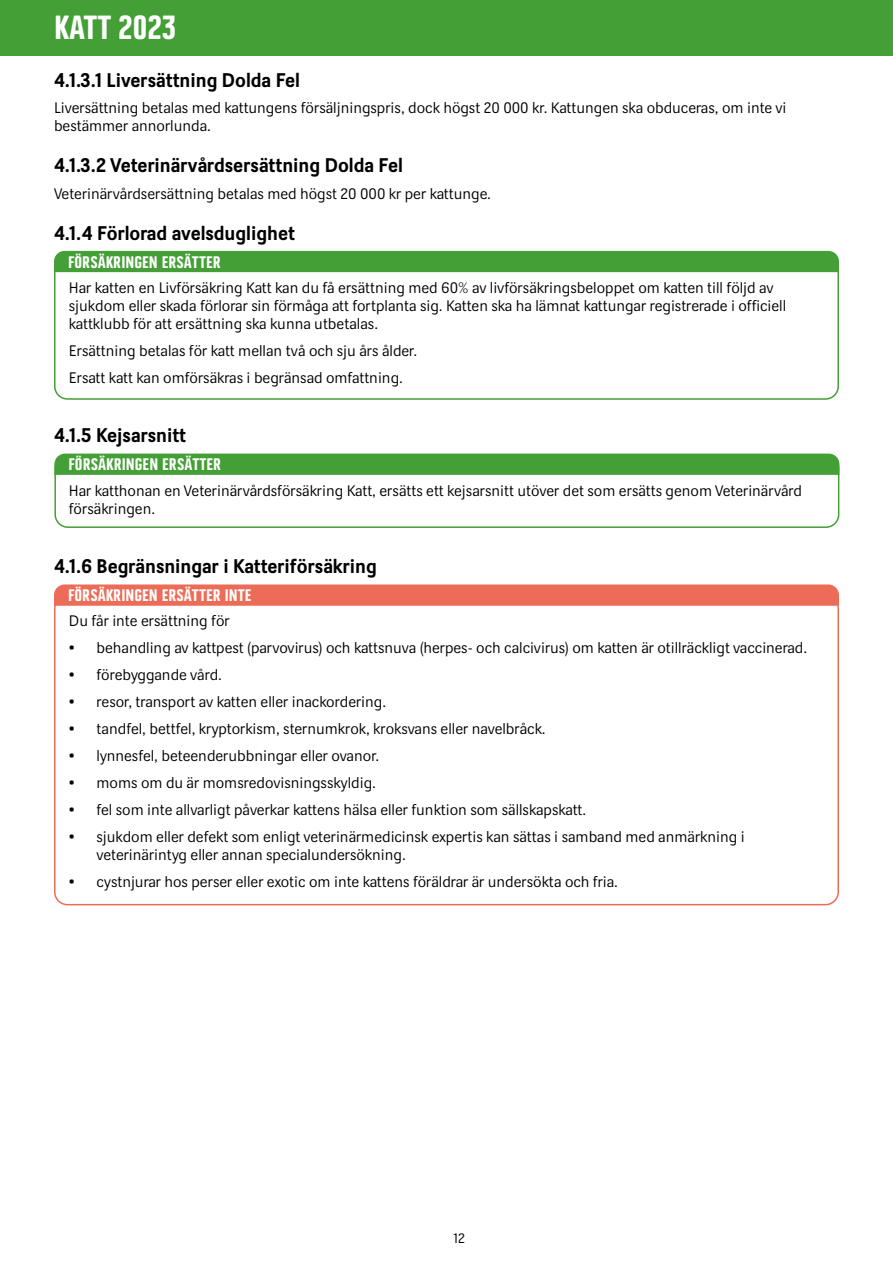
<style>
.page{position:relative;width:893px;height:1263px;background:#fff}
.page>*{position:absolute;margin:0;border:0;box-sizing:border-box;transform-origin:0 0}
.t1{font:33px "Dina Headline";color:#fff}
.Heading_3{font:700 19.5px "Dina";color:#000}
.t2{font:16.5px "Dina Headline";color:#fff}
.Villkor_text_2{font:15px/18px "Dina";color:#000}
.t3{font:13.5px "Dina";color:#000}
</style>
<div class="page">
<div style="left:0;top:0;width:893px;height:55px;background:#449f36"></div>
<div style="left:54px;top:252px;width:785px;height:148px;border:2px solid #449f36;border-radius:13px"></div>
<div style="left:54px;top:251px;width:785px;height:21px;background:#449f36"></div>
<div style="left:54px;top:454px;width:785px;height:74px;border:2px solid #449f36;border-radius:13px"></div>
<div style="left:54px;top:454px;width:785px;height:21px;background:#449f36"></div>
<svg style="left:54px;top:584px;width:785px;height:22px;background:#ed715d"></svg>
<h1 class="t1" style="left:54px;top:9px;width:124px">KATT 2023</h1>
<p class="Heading_3" style="left:54px;top:68px;width:248px">4.1.3.1 Liversättning Dolda Fel</p>
<p class="Villkor_text_2" style="left:54px;top:99px;width:734px">Liversättning betalas med kattungens försäljningspris, dock högst 20 000 kr. Kattungen ska obduceras, om inte vi bestämmer annorlunda.</p>
<p class="Heading_3" style="left:54px;top:154px;width:350px">4.1.3.2 Veterinärvårdsersättning Dolda Fel</p>
<p class="Villkor_text_2" style="left:54px;top:185px;width:438px">Veterinärvårdsersättning betalas med högst 20 000 kr per kattunge.</p>
<p class="Heading_3" style="left:54px;top:221px;width:242px">4.1.4 Förlorad avelsduglighet</p>
<p class="Villkor_text_2" style="left:69px;top:279px;width:719px">Har katten en Livförsäkring Katt kan du få ersättning med 60% av livförsäkringsbeloppet om katten till följd av sjukdom eller skada förlorar sin förmåga att fortplanta sig. Katten ska ha lämnat kattungar registrerade i officiell kattklubb för att ersättning ska kunna utbetalas.</p>
<p class="Villkor_text_2" style="left:69px;top:342px;width:350px">Ersättning betalas för katt mellan två och sju års ålder.</p>
<p class="Villkor_text_2" style="left:69px;top:369px;width:336px">Ersatt katt kan omförsäkras i begränsad omfattning.</p>
<p class="t2" style="left:68px;top:252px;width:154px">FÖRSÄKRINGEN ERSÄTTER</p>
<p class="Heading_3" style="left:54px;top:424px;width:134px">4.1.5 Kejsarsnitt</p>
<p class="Villkor_text_2" style="left:69px;top:481px;width:735px">Har katthonan en Veterinärvårdsförsäkring Katt, ersätts ett kejsarsnitt utöver det som ersätts genom Veterinärvård försäkringen.</p>
<p class="t2" style="left:68px;top:455px;width:154px">FÖRSÄKRINGEN ERSÄTTER</p>
<p class="Heading_3" style="left:54px;top:554px;width:324px">4.1.6 Begränsningar i Katteriförsäkring</p>
<p class="Villkor_text_2" style="left:69px;top:612px;width:162px">Du får inte ersättning för</p>
<p class="Villkor_text_2" style="left:69px;top:639px;width:740px">• behandling av kattpest (parvovirus) och kattsnuva (herpes- och calcivirus) om katten är otillräckligt vaccinerad.</p>
<p class="Villkor_text_2" style="left:69px;top:666px;width:155px">• förebyggande vård.</p>
<p class="Villkor_text_2" style="left:69px;top:693px;width:319px">• resor, transport av katten eller inackordering.</p>
<p class="Villkor_text_2" style="left:69px;top:720px;width:478px">• tandfel, bettfel, kryptorkism, sternumkrok, kroksvans eller navelbråck.</p>
<p class="Villkor_text_2" style="left:69px;top:747px;width:312px">• lynnesfel, beteenderubbningar eller ovanor.</p>
<p class="Villkor_text_2" style="left:69px;top:774px;width:309px">• moms om du är momsredovisningsskyldig.</p>
<p class="Villkor_text_2" style="left:69px;top:801px;width:519px">• fel som inte allvarligt påverkar kattens hälsa eller funktion som sällskapskatt.</p>
<p class="Villkor_text_2" style="left:97px;top:828px;width:650px;text-indent:-28px">• sjukdom eller defekt som enligt veterinärmedicinsk expertis kan sättas i samband med anmärkning i veterinärintyg eller annan specialundersökning.</p>
<p class="Villkor_text_2" style="left:69px;top:873px;width:551px">• cystnjurar hos perser eller exotic om inte kattens föräldrar är undersökta och fria.</p>
<p class="t2" style="left:68px;top:586px;width:185px">FÖRSÄKRINGEN ERSÄTTER INTE</p>
<p class="t3" style="left:453px;top:1230px;width:13px">12</p>
</div>
